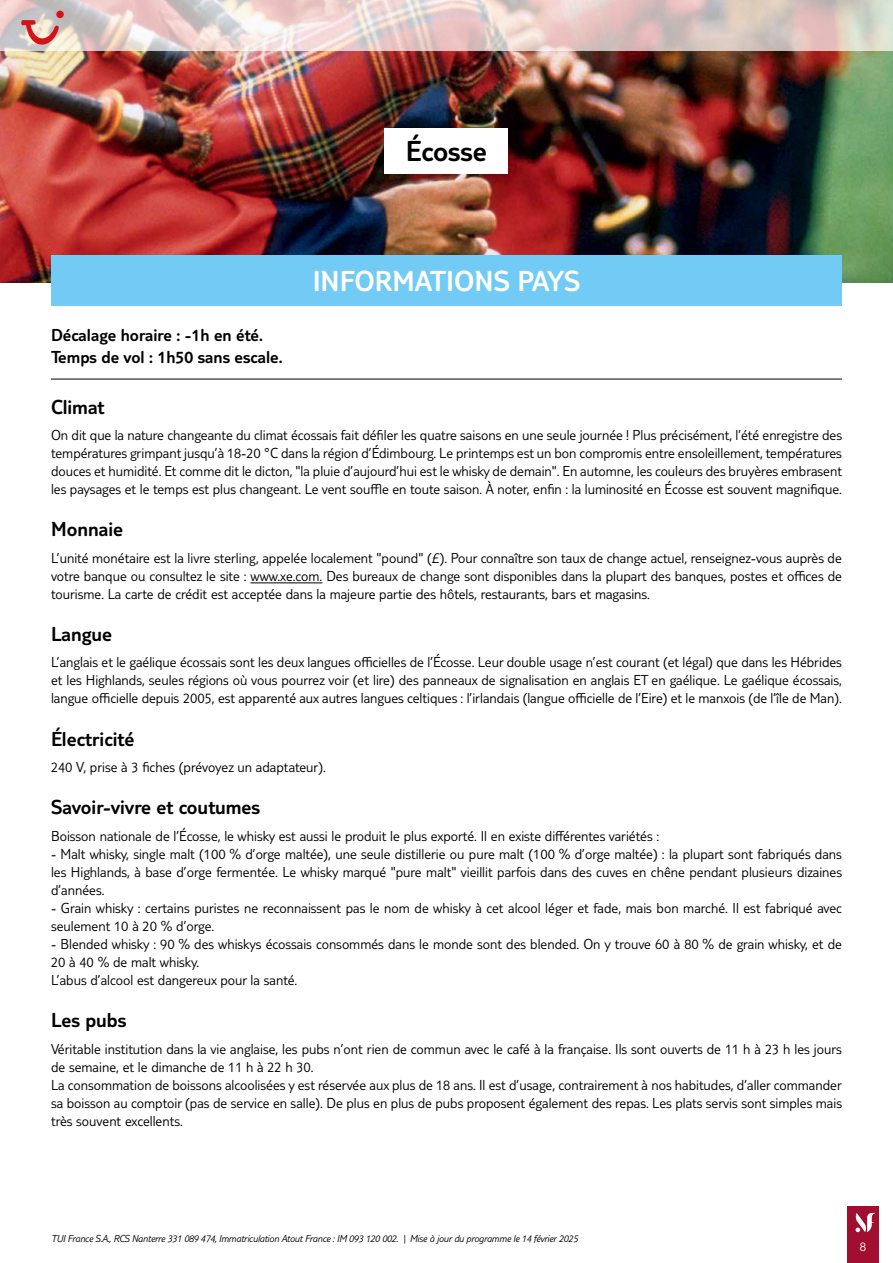
<style>
.page{position:relative;width:893px;height:1263px;background:#fff}
.page>*{position:absolute;margin:0;border:0;box-sizing:border-box;transform-origin:0 0}
.t1{font:300 30px "TUI Type";color:#fff}
.t2{font:300 30px "TUI Type";color:#000}
.t3{font:300 21px "TUI Type";color:#000}
.t4{font:300 18px/21.6px "TUI Type";color:#000}
.t5{font:300 15px/18px "TUI Type";color:#000;text-align:justify}
.t6{font:300 13.5px "TUI Type";color:#fff}
.t7{font:italic 300 10.5px "TUI Type";letter-spacing:-.02em;color:#000}
</style>
<div class="page">
<div style="left:847px;top:1206px;width:32px;height:57px;background:#a10e2f"></div>
<svg style="left:855px;top:1213px;width:21px;height:19px"></svg>
<img style="left:0;top:51px;width:893px;height:232px">
<svg style="left:0;top:0;width:893px;height:51px;background:#e1cdca"></svg>
<div style="left:385px;top:128px;width:123px;height:46px;background:#fff"></div>
<hr style="left:51px;top:379px;width:791px;height:1px;background:#000">
<hr style="left:250px;top:582px;width:72px;height:1px;background:#000">
<div style="left:51px;top:255px;width:791px;height:51px;background:#71cbf4"></div>
<svg style="left:21px;top:20px;width:38px;height:31px"></svg>
<div style="left:56px;top:11px;width:8px;height:7px;background:#d51317;border-radius:50%"></div>
<h1 class="t2" style="left:406px;top:134px;width:83px">Écosse</h1>
<h1 class="t1" style="left:313px;top:263px;width:269px">INFORMATIONS PAYS</h1>
<p class="t4" style="left:51px;top:324px;width:233px">Décalage horaire : -1h en été.<br>Temps de vol : 1h50 sans escale.</p>
<h2 class="t3" style="left:51px;top:394px;width:55px">Climat</h2>
<p class="t5" style="left:51px;top:426px;width:792px">On dit que la nature changeante du climat écossais fait défiler les quatre saisons en une seule journée ! Plus précisément, l’été enregistre des températures grimpant jusqu’à 18-20 °C dans la région d’Édimbourg. Le printemps est un bon compromis entre ensoleillement, températures douces et humidité. Et comme dit le dicton, "la pluie d’aujourd’hui est le whisky de demain". En automne, les couleurs des bruyères embrasent les paysages et le temps est plus changeant. Le vent souffle en toute saison. À noter, enfin : la luminosité en Écosse est souvent magnifique.</p>
<h2 class="t3" style="left:51px;top:517px;width:74px">Monnaie</h2>
<p class="t5" style="left:51px;top:548px;width:792px">L’unité monétaire est la livre sterling, appelée localement "pound" (£). Pour connaître son taux de change actuel, renseignez-vous auprès de votre banque ou consultez le site : www.xe.com. Des bureaux de change sont disponibles dans la plupart des banques, postes et offices de tourisme. La carte de crédit est acceptée dans la majeure partie des hôtels, restaurants, bars et magasins.</p>
<h2 class="t3" style="left:51px;top:622px;width:63px">Langue</h2>
<p class="t5" style="left:51px;top:653px;width:792px">L’anglais et le gaélique écossais sont les deux langues officielles de l’Écosse. Leur double usage n’est courant (et légal) que dans les Hébrides et les Highlands, seules régions où vous pourrez voir (et lire) des panneaux de signalisation en anglais ET en gaélique. Le gaélique écossais, langue officielle depuis 2005, est apparenté aux autres langues celtiques : l’irlandais (langue officielle de l’Eire) et le manxois (de l’île de Man).</p>
<h2 class="t3" style="left:51px;top:727px;width:85px">Électricité</h2>
<p class="t5" style="left:51px;top:758px;width:276px">240 V, prise à 3 fiches (prévoyez un adaptateur).</p>
<h2 class="t3" style="left:51px;top:795px;width:211px">Savoir-vivre et coutumes</h2>
<p class="t5" style="left:51px;top:827px;width:610px">Boisson nationale de l’Écosse, le whisky est aussi le produit le plus exporté. Il en existe différentes variétés :</p>
<p class="t5" style="left:51px;top:845px;width:792px">- Malt whisky, single malt (100 % d’orge maltée), une seule distillerie ou pure malt (100 % d’orge maltée) : la plupart sont fabriqués dans les Highlands, à base d’orge fermentée. Le whisky marqué "pure malt" vieillit parfois dans des cuves en chêne pendant plusieurs dizaines d’années.</p>
<p class="t5" style="left:51px;top:899px;width:792px">- Grain whisky : certains puristes ne reconnaissent pas le nom de whisky à cet alcool léger et fade, mais bon marché. Il est fabriqué avec seulement 10 à 20 % d’orge.</p>
<p class="t5" style="left:51px;top:935px;width:792px;text-align:left">- Blended whisky : 90 % des whiskys écossais consommés dans le monde sont des blended. On y trouve 60 à 80 % de grain whisky, et de<br>20 à 40 % de malt whisky.<br>L’abus d’alcool est dangereux pour la santé.</p>
<h2 class="t3" style="left:51px;top:1008px;width:77px">Les pubs</h2>
<p class="t5" style="left:51px;top:1039px;width:792px;text-align:left">Véritable institution dans la vie anglaise, les pubs n’ont rien de commun avec le café à la française. Ils sont ouverts de 11 h à 23 h les jours de semaine, et le dimanche de 11 h à 22 h 30.<br>La consommation de boissons alcoolisées y est réservée aux plus de 18 ans. Il est d’usage, contrairement à nos habitudes, d’aller commander sa boisson au comptoir (pas de service en salle). De plus en plus de pubs proposent également des repas. Les plats servis sont simples mais très souvent excellents.</p>
<p class="t7" style="left:51px;top:1232px;width:528px">TUI France S.A., RCS Nanterre 331 089 474, Immatriculation Atout France : IM 093 120 002. | Mise à jour du programme le 14 février 2025</p>
<p class="t6" style="left:860px;top:1239px;width:8px">8</p>
</div>
